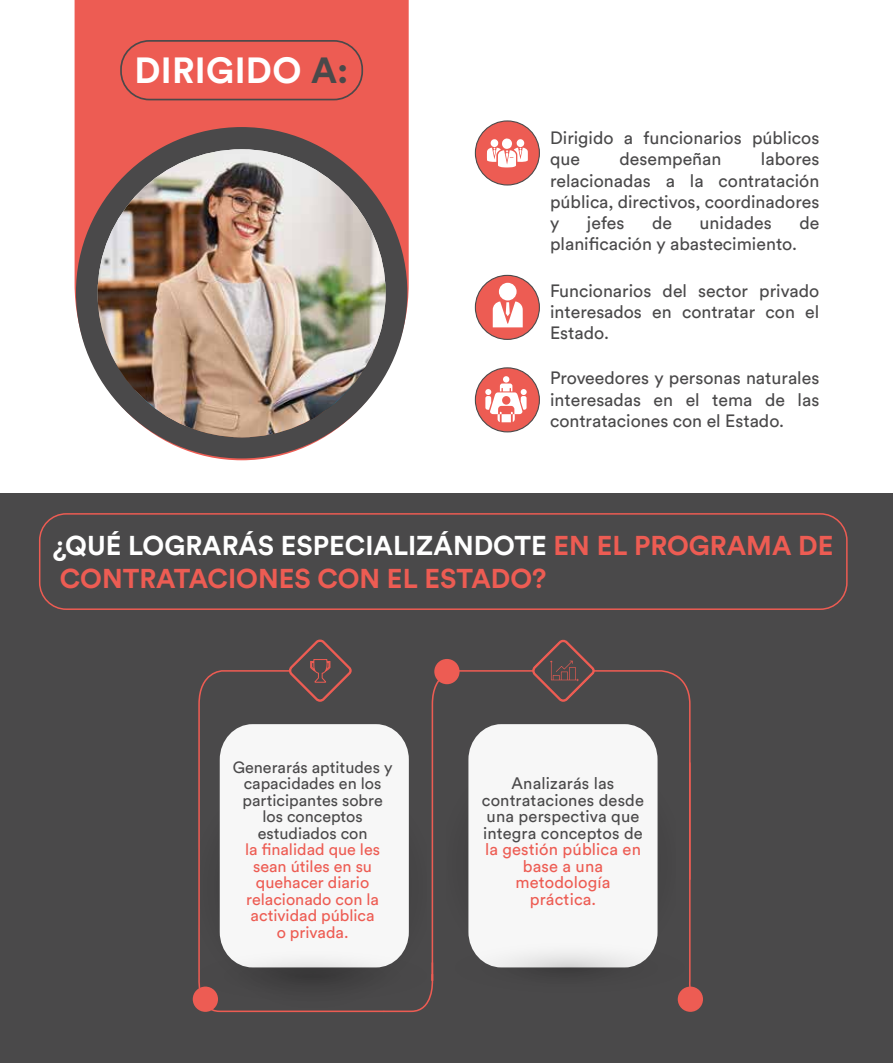
<style>
.page{position:relative;width:893px;height:1063px;background:#fff}
.page>*{position:absolute;margin:0;border:0;box-sizing:border-box;transform-origin:0 0}
.t1{font:700 36px "Circular Std";letter-spacing:.01em;color:#fff}
.t2{font:700 27px/32.4px "Circular Std";color:#ed5c53}
.t3{font:17.7px/21.3px "Circular Std";color:#4a494a;text-align:justify}
.t4{font:16.5px/16.5px "Circular Std";letter-spacing:.01em;color:#4a494a;text-align:center}
.t5{font:16.5px/16.5px "Circular Std";letter-spacing:.01em;color:#ed5c53;text-align:center}
.t6{font:16.2px/16.5px "Circular Std";color:#ed5c53;text-align:center}
.t7{font:16.2px/16.5px "Circular Std";color:#4a494a;text-align:center}
.s1{color:#4a494a}
.s2{color:#fff}
</style>
<div class="page">
<div style="left:0;top:494px;width:893px;height:569px;background:#4a494a"></div>
<svg style="left:75px;top:0;width:334px;height:460px;fill:#ed5c53"></svg>
<div style="left:76px;top:127px;width:331px;height:331px;background:#4a494a;border-radius:50%"></div>
<img style="left:98px;top:149px;width:288px;height:288px;border-radius:144px">
<div style="left:120px;top:40px;width:243px;height:60px;border:2px solid #4a494a;border-radius:28px"></div>
<div style="left:475px;top:121px;width:64px;height:64px;background:#ed5c53;border-radius:50%"></div>
<div style="left:475px;top:120px;width:65px;height:66px;border:1px solid #4a494a;border-radius:50%"></div>
<div style="left:39px;top:513px;width:809px;height:97px;border:2px solid #ed5c53;border-radius:27px"></div>
<svg style="left:487px;top:138px;width:41px;height:29px"></svg>
<div style="left:475px;top:368px;width:64px;height:64px;background:#ed5c53;border-radius:50%"></div>
<div style="left:475px;top:367px;width:65px;height:65px;border:1px solid #4a494a;border-radius:50%"></div>
<svg style="left:196px;top:670px;width:186px;height:343px"></svg>
<div style="left:678px;top:987px;width:25px;height:25px;background:#ed5c53;border-radius:50%"></div>
<div style="left:193px;top:987px;width:25px;height:25px;background:#ed5c53;border-radius:50%"></div>
<svg style="left:382px;top:639px;width:314px;height:374px"></svg>
<svg style="left:287px;top:639px;width:66px;height:64px"></svg>
<div style="left:503px;top:376px;width:6px;height:7px;background:#fff;border-radius:50%"></div>
<svg style="left:485px;top:383px;width:42px;height:39px"></svg>
<div style="left:475px;top:275px;width:64px;height:64px;background:#ed5c53;border-radius:50%"></div>
<div style="left:475px;top:275px;width:65px;height:65px;border:1px solid #4a494a;border-radius:50%"></div>
<div style="left:499px;top:283px;width:18px;height:17px;background:#fff;border-radius:50%"></div>
<svg style="left:493px;top:302px;width:30px;height:25px"></svg>
<h1 class="t1" style="left:134px;top:47px;width:216px">DIRIGIDO <span class="s1">A:</span></h1>
<p class="t3" style="left:550px;top:127px;width:271px">Dirigido a funcionarios públicos que</p>
<p class="t3" style="left:550px;top:148px;width:271px;text-indent:211px">labores relacionadas a la contratación pública, directivos, coordinadores y</p>
<p class="t3" style="left:619px;top:148px;width:103px">desempeñan</p>
<p class="t3" style="left:587px;top:212px;width:39px">jefes</p>
<p class="t3" style="left:652px;top:212px;width:22px">de</p>
<p class="t3" style="left:700px;top:212px;width:74px">unidades</p>
<p class="t3" style="left:799px;top:212px;width:22px">de</p>
<p class="t3" style="left:550px;top:233px;width:248px">planificación y abastecimiento.</p>
<p class="t3" style="left:550px;top:279px;width:271px">Funcionarios del sector privado interesados en contratar con el Estado.</p>
<p class="t3" style="left:550px;top:367px;width:271px">Proveedores y personas naturales interesadas en el tema de las contrataciones con el Estado.</p>
<h2 class="t2" style="left:53px;top:529px;width:782px"><span class="s2">¿QUÉ LOGRARÁS ESPECIALIZÁNDOTE</span> EN EL PROGRAMA DE<br>CONTRATACIONES CON EL ESTADO?</h2>
<p class="t7" style="left:233px;top:759px;width:161px">Generarás aptitudes y capacidades en los participantes sobre los conceptos estudiados con</p>
<p class="t6" style="left:245px;top:841px;width:137px">la finalidad que les sean útiles en su quehacer diario relacionado con la actividad pública o privada.</p>
<p class="t4" style="left:482px;top:775px;width:164px">Analizarás las contrataciones desde una perspectiva que integra conceptos de</p>
<p class="t5" style="left:485px;top:841px;width:157px">la gestión pública en base a una metodología práctica.</p>
</div>
